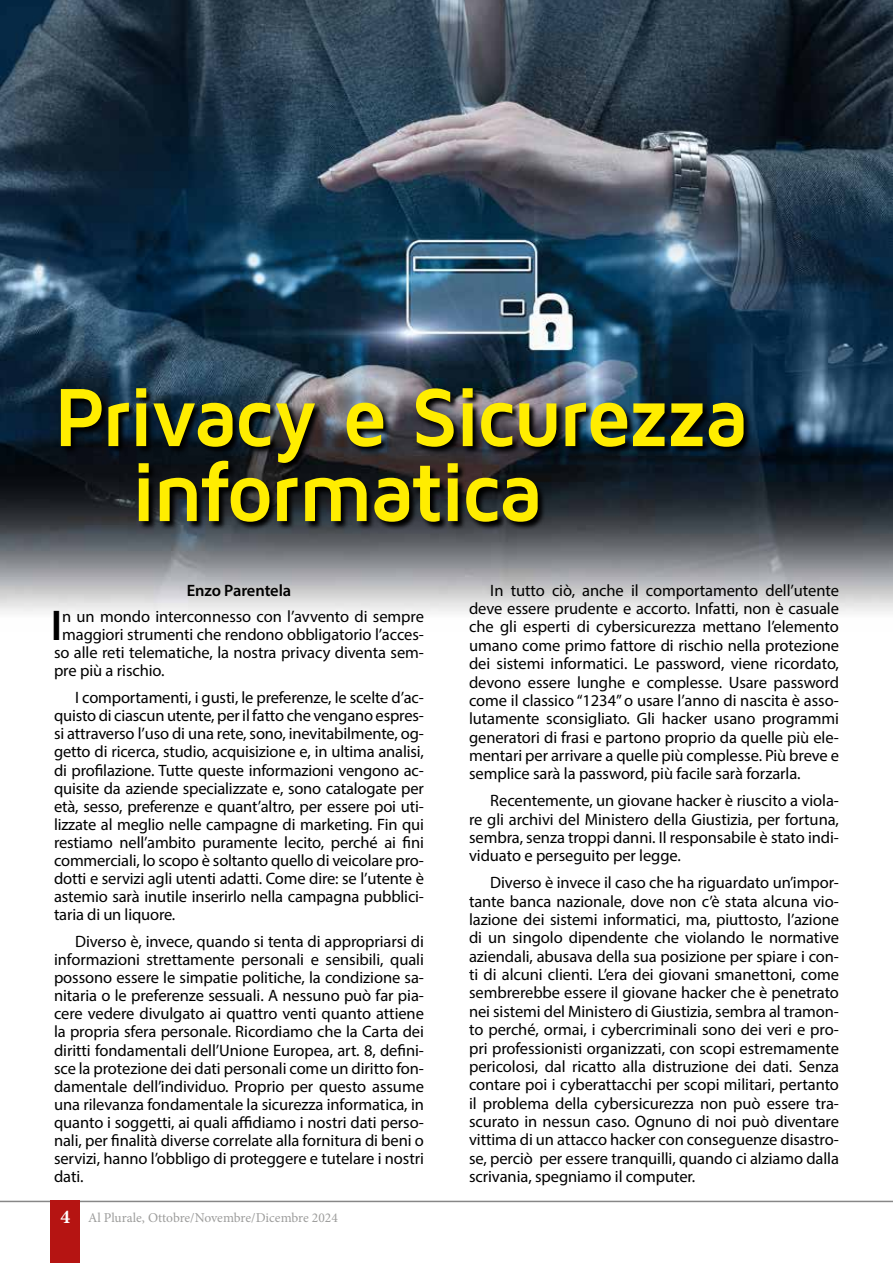
<style>
.page{position:relative;width:893px;height:1263px;background:#fff}
.page>*{position:absolute;margin:0;border:0;box-sizing:border-box;transform-origin:0 0}
.t1{font:700 85.5px/75px "Maven Pro";letter-spacing:-.04em;color:#ffed00;scale:.96 1}
.t2{font:600 43.2px "Myriad Pro";color:#000}
.t3{font:16.5px/18.3px "Myriad Pro";letter-spacing:-.005em;color:#000;text-align:justify}
.t4{font:600 16.5px "Myriad Pro";letter-spacing:-.005em;color:#000}
.t5{font:13.5px "Minion Pro";letter-spacing:-.005em;color:#9d9d9c}
.s1{font-weight:700;font-size:19.5px;color:#fff}
</style>
<div class="page">
<hr style="left:0;top:1201px;width:893px;height:1px;background:#878787">
<div style="left:51px;top:1201px;width:29px;height:62px;background:#b51412"></div>
<img style="left:0;top:0;width:893px;height:612px">
<svg style="left:61px;top:388px;width:691px;height:142px;background:#20262e"></svg>
<h1 class="t1" style="left:131px;top:380px;width:645px;text-indent:-77px">Privacy e Sicurezza informatica</h1>
<p class="t4" style="left:187px;top:580px;width:106px">Enzo Parentela</p>
<h2 class="t2" style="left:51px;top:598px;width:13px">I</h2>
<p class="t3" style="left:62px;top:607px;width:363px">n un mondo interconnesso con l’avvento di sempre</p>
<p class="t3" style="left:62px;top:625px;width:363px">maggiori strumenti che rendono obbligatorio l’acces-</p>
<p class="t3" style="left:54px;top:643px;width:371px">so alle reti telematiche, la nostra privacy diventa sem-</p>
<p class="t3" style="left:54px;top:661px;width:112px">pre più a rischio.</p>
<p class="t3" style="left:54px;top:688px;width:371px;text-indent:21px">I comportamenti, i gusti, le preferenze, le scelte d’ac&shy;quisto di ciascun utente, per il fatto che vengano espres&shy;si attraverso l’uso di una rete, sono, inevitabilmente, og&shy;getto di ricerca, studio, acquisizione e, in ultima analisi, di profilazione. Tutte queste informazioni vengono ac&shy;quisite da aziende specializzate e, sono catalogate per età, sesso, preferenze e quant’altro, per essere poi uti&shy;lizzate al meglio nelle campagne di marketing. Fin qui restiamo nell’ambito puramente lecito, perché ai fini commerciali, lo scopo è soltanto quello di veicolare pro&shy;dotti e servizi agli utenti adatti. Come dire: se l’utente è astemio sarà inutile inserirlo nella campagna pubblici&shy;taria di un liquore.</p>
<p class="t3" style="left:54px;top:932px;width:371px;text-indent:21px">Diverso è, invece, quando si tenta di appropriarsi di informazioni strettamente personali e sensibili, quali possono essere le simpatie politiche, la condizione sa&shy;nitaria o le preferenze sessuali. A nessuno può far pia&shy;cere vedere divulgato ai quattro venti quanto attiene la propria sfera personale. Ricordiamo che la Carta dei diritti fondamentali dell’Unione Europea, art. 8, defini&shy;sce la protezione dei dati personali come un diritto fon&shy;damentale dell’individuo. Proprio per questo assume una rilevanza fondamentale la sicurezza informatica, in quanto i soggetti, ai quali affidiamo i nostri dati perso&shy;nali, per finalità diverse correlate alla fornitura di beni o servizi, hanno l’obbligo di proteggere e tutelare i nostri dati.</p>
<p class="t5" style="left:60px;top:1208px;width:279px"><span class="s1">4</span> Al Plurale, Ottobre/Novembre/Dicembre 2024</p>
<p class="t3" style="left:469px;top:581px;width:371px;text-indent:21px">In tutto ciò, anche il comportamento dell’utente deve essere prudente e accorto. Infatti, non è casuale che gli esperti di cybersicurezza mettano l’elemento umano come primo fattore di rischio nella protezione dei sistemi informatici. Le password, viene ricordato, devono essere lunghe e complesse. Usare password come il classico “1234” o usare l’anno di nascita è asso&shy;lutamente sconsigliato. Gli hacker usano programmi generatori di frasi e partono proprio da quelle più ele&shy;mentari per arrivare a quelle più complesse. Più breve e semplice sarà la password, più facile sarà forzarla.</p>
<p class="t3" style="left:469px;top:791px;width:371px;text-indent:21px">Recentemente, un giovane hacker è riuscito a viola&shy;re gli archivi del Ministero della Giustizia, per fortuna, sembra, senza troppi danni. Il responsabile è stato indi&shy;viduato e perseguito per legge.</p>
<p class="t3" style="left:469px;top:873px;width:371px;text-indent:21px">Diverso è invece il caso che ha riguardato un’impor&shy;tante banca nazionale, dove non c’è stata alcuna vio&shy;lazione dei sistemi informatici, ma, piuttosto, l’azione di un singolo dipendente che violando le normative aziendali, abusava della sua posizione per spiare i con&shy;ti di alcuni clienti. L’era dei giovani smanettoni, come sembrerebbe essere il giovane hacker che è penetrato nei sistemi del Ministero di Giustizia, sembra al tramon&shy;to perché, ormai, i cybercriminali sono dei veri e pro&shy;pri professionisti organizzati, con scopi estremamente pericolosi, dal ricatto alla distruzione dei dati. Senza contare poi i cyberattacchi per scopi militari, pertanto il problema della cybersicurezza non può essere tra&shy;scurato in nessun caso. Ognuno di noi può diventare vittima di un attacco hacker con conseguenze disastro&shy;se, perciò per essere tranquilli, quando ci alziamo dalla scrivania, spegniamo il computer.</p>
</div>
